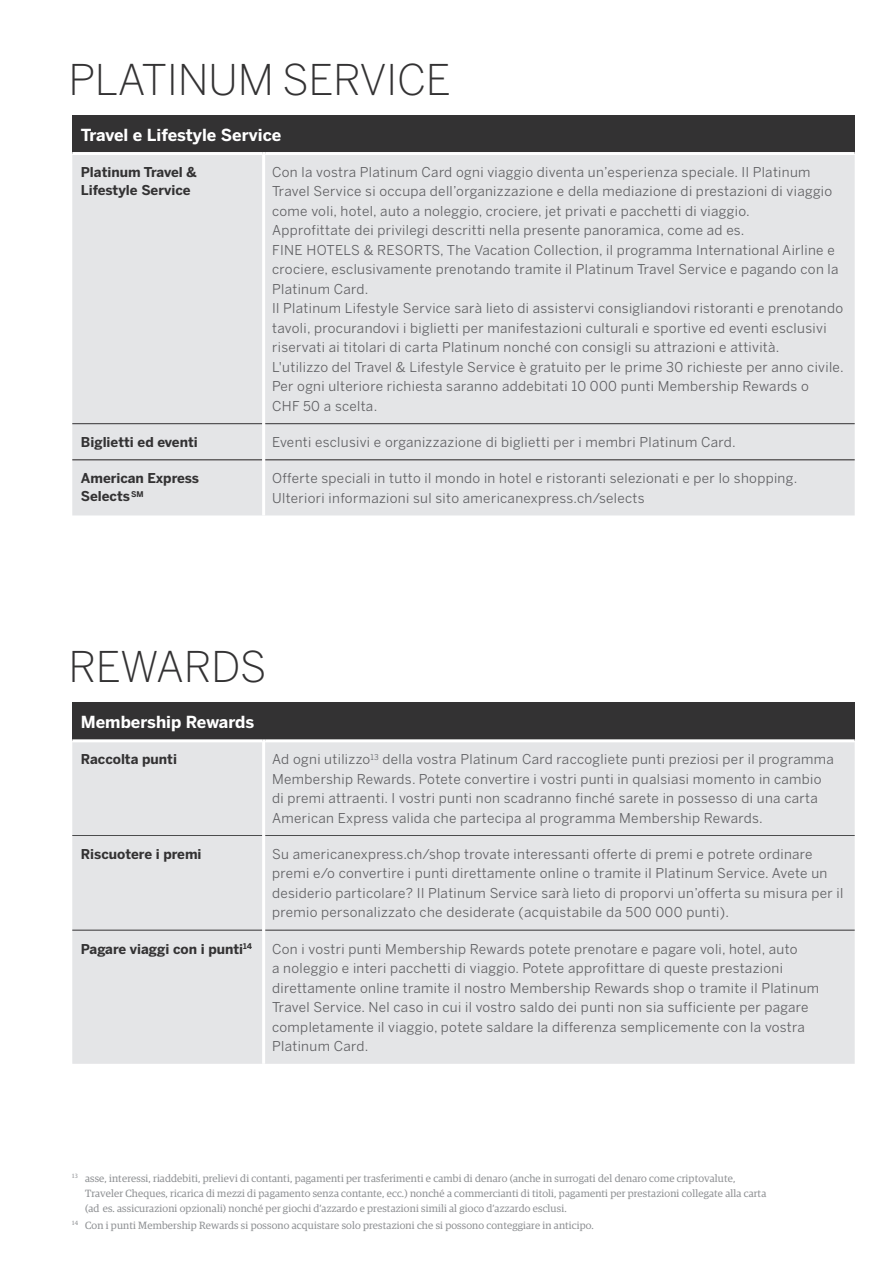
<style>
.page{position:relative;width:893px;height:1263px;background:#fff}
.page>*{position:absolute;margin:0;border:0;box-sizing:border-box;transform-origin:0 0}
.t1{font:300 42px "Benton Sans";letter-spacing:-.01em;color:#333233}
.t2{font:700 16.5px "Benton Sans";color:#fff}
.t3{font:13.5px/19.5px "Benton Sans";letter-spacing:.025em;color:#5f5f62}
.t4{font:700 13.5px/18px "Benton Sans";color:#333233}
.t5{font:10.5px/15px "Guardian Egyp";letter-spacing:.015em;color:#8f9194}
</style>
<div class="page">
<div style="left:72px;top:115px;width:783px;height:39px;background:#333233"></div>
<div style="left:72px;top:155px;width:190px;height:360px;background:#e4e5e7"></div>
<div style="left:265px;top:155px;width:590px;height:360px;background:#e4e5e7"></div>
<hr style="left:72px;top:152px;width:190px;height:3px;background:#fff">
<hr style="left:265px;top:152px;width:590px;height:3px;background:#fff">
<hr style="left:72px;top:423px;width:190px;height:1px;background:#333233">
<hr style="left:265px;top:423px;width:590px;height:1px;background:#333233">
<hr style="left:72px;top:459px;width:190px;height:1px;background:#231f20">
<hr style="left:265px;top:459px;width:590px;height:1px;background:#231f20">
<hr style="left:262px;top:152px;width:3px;height:272px;background:#fff">
<div style="left:72px;top:702px;width:783px;height:39px;background:#333233"></div>
<div style="left:72px;top:742px;width:190px;height:322px;background:#e4e5e7"></div>
<div style="left:265px;top:742px;width:590px;height:322px;background:#e4e5e7"></div>
<hr style="left:72px;top:739px;width:190px;height:3px;background:#fff">
<hr style="left:265px;top:739px;width:590px;height:3px;background:#fff">
<hr style="left:72px;top:835px;width:190px;height:1px;background:#4b4c4d">
<hr style="left:265px;top:835px;width:590px;height:1px;background:#4b4c4d">
<hr style="left:72px;top:930px;width:190px;height:1px;background:#333233">
<hr style="left:265px;top:930px;width:590px;height:1px;background:#333233">
<hr style="left:262px;top:739px;width:3px;height:96px;background:#fff">
<h1 class="t1" style="left:69px;top:55px;width:384px">PLATINUM SERVICE</h1>
<p class="t2" style="left:81px;top:125px;width:202px">Travel e Lifestyle Service</p>
<p class="t4" style="left:81px;top:163px;width:117px">Platinum Travel &amp;<br>Lifestyle Service</p>
<p class="t3" style="left:272px;top:162px;width:573px">Con la vostra Platinum Card ogni viaggio diventa un’esperienza speciale. Il Platinum Travel Service si occupa dell’organizzazione e della mediazione di prestazioni di viaggio come voli, hotel, auto a noleggio, crociere, jet privati e pacchetti di viaggio.<br>Approfittate dei privilegi descritti nella presente panoramica, come ad es.<br>FINE HOTELS &amp; RESORTS, The Vacation Collection, il programma International Airline e crociere, esclusivamente prenotando tramite il Platinum Travel Service e pagando con la Platinum Card.<br>Il Platinum Lifestyle Service sarà lieto di assistervi consigliandovi ristoranti e prenotando tavoli, procurandovi i biglietti per manifestazioni culturali e sportive ed eventi esclusivi riservati ai titolari di carta Platinum nonché con consigli su attrazioni e attività.<br>L'utilizzo del Travel &amp; Lifestyle Service è gratuito per le prime 30 richieste per anno civile.<br>Per ogni ulteriore richiesta saranno addebitati 10 000 punti Membership Rewards o<br>CHF 50 a scelta.</p>
<p class="t4" style="left:81px;top:433px;width:118px">Biglietti ed eventi</p>
<p class="t3" style="left:272px;top:432px;width:465px">Eventi esclusivi e organizzazione di biglietti per i membri Platinum Card.</p>
<p class="t4" style="left:81px;top:469px;width:120px">American Express<br>Selects<sup>SM</sup></p>
<p class="t3" style="left:272px;top:468px;width:527px">Offerte speciali in tutto il mondo in hotel e ristoranti selezionati e per lo shopping.<br>Ulteriori informazioni sul sito americanexpress.ch/selects</p>
<h1 class="t1" style="left:69px;top:642px;width:200px">REWARDS</h1>
<p class="t2" style="left:81px;top:712px;width:175px">Membership Rewards</p>
<p class="t4" style="left:81px;top:750px;width:98px">Raccolta punti</p>
<p class="t3" style="left:272px;top:749px;width:563px">Ad ogni utilizzo<sup>13</sup> della vostra Platinum Card raccogliete punti preziosi per il programma Membership Rewards. Potete convertire i vostri punti in qualsiasi momento in cambio di premi attraenti. I vostri punti non scadranno finché sarete in possesso di una carta American Express valida che partecipa al programma Membership Rewards.</p>
<p class="t4" style="left:81px;top:845px;width:122px">Riscuotere i premi</p>
<p class="t3" style="left:272px;top:844px;width:573px">Su americanexpress.ch/shop trovate interessanti offerte di premi e potrete ordinare premi e/o convertire i punti direttamente online o tramite il Platinum Service. Avete un desiderio particolare? Il Platinum Service sarà lieto di proporvi un’offerta su misura per il premio personalizzato che desiderate (acquistabile da 500 000 punti).</p>
<p class="t4" style="left:81px;top:939px;width:173px">Pagare viaggi con i punti<sup>14</sup></p>
<p class="t3" style="left:272px;top:939px;width:548px">Con i vostri punti Membership Rewards potete prenotare e pagare voli, hotel, auto<br>a noleggio e interi pacchetti di viaggio. Potete approfittare di queste prestazioni direttamente online tramite il nostro Membership Rewards shop o tramite il Platinum Travel Service. Nel caso in cui il vostro saldo dei punti non sia sufficiente per pagare completamente il viaggio, potete saldare la differenza semplicemente con la vostra Platinum Card.</p>
<p class="t5" style="left:85px;top:1170px;width:683px;text-indent:-13px"><sup>13</sup> asse, interessi, riaddebiti, prelievi di contanti, pagamenti per trasferimenti e cambi di denaro (anche in surrogati del denaro come criptovalute,<br>Traveler Cheques, ricarica di mezzi di pagamento senza contante, ecc.) nonché a commercianti di titoli, pagamenti per prestazioni collegate alla carta (ad es. assicurazioni opzionali) nonché per giochi d’azzardo e prestazioni simili al gioco d’azzardo esclusi.</p>
<p class="t5" style="left:72px;top:1217px;width:523px"><sup>14</sup> Con i punti Membership Rewards si possono acquistare solo prestazioni che si possono conteggiare in anticipo.</p>
</div>
